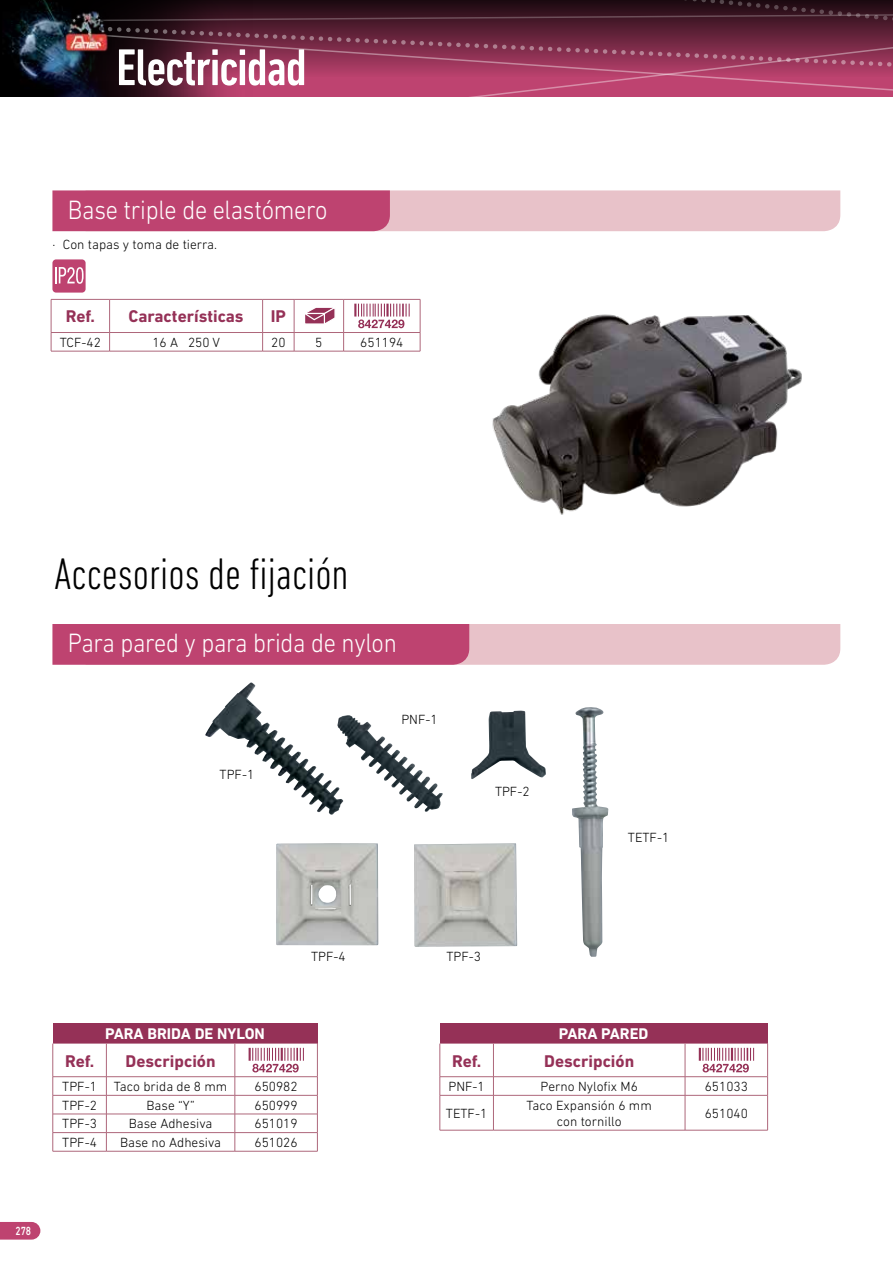
<style>
.page{position:relative;width:893px;height:1263px;background:#fff}
.page>*{position:absolute;margin:0;border:0;box-sizing:border-box;transform-origin:0 0}
.t1{font:500 condensed 52.5px "DIN Next LT Pro";letter-spacing:-.02em;color:#fff}
.t2{font:300 condensed 45px "DIN Next LT Pro";color:#000}
.t3{font:300 27px "DIN Next LT Pro";letter-spacing:-.01em;color:#fff;scale:.9 1}
.t4{font:700 17.25px "DIN Next LT Pro";color:#953157}
.t5{font:700 15.75px "DIN Next LT Pro";color:#fff}
.t6{font:300 13.5px/16.2px "DIN Next LT Pro";color:#000;text-align:center}
.t7{font:500 12px "DIN Next LT Pro";color:#fff;scale:.8 1}
</style>
<div class="page">
<img style="left:0;top:0;width:287px;height:97px">
<svg style="left:105px;top:31px;width:320px;height:66px;background:#7e2f4c"></svg>
<svg style="left:94px;top:7px;width:331px;height:24px;background:#381623"></svg>
<svg style="left:425px;top:0;width:468px;height:97px;background:#7e304c"></svg>
<img style="left:64px;top:9px;width:47px;height:45px">
<svg style="left:0;top:1222px;width:40px;height:17px"></svg>
<img style="left:205px;top:682px;width:403px;height:275px">
<div style="left:53px;top:1023px;width:264px;height:20px;background:#953157"></div>
<hr style="left:53px;top:1151px;width:53px;height:1px;background:#ae677b">
<hr style="left:106px;top:1151px;width:129px;height:1px;background:#ae677b">
<hr style="left:235px;top:1151px;width:82px;height:1px;background:#ae677b">
<svg style="left:53px;top:1043px;width:265px;height:108px"></svg>
<div style="left:440px;top:1023px;width:328px;height:20px;background:#953157"></div>
<hr style="left:440px;top:1130px;width:53px;height:1px;background:#ae677b">
<hr style="left:493px;top:1130px;width:192px;height:1px;background:#ae677b">
<hr style="left:685px;top:1130px;width:83px;height:1px;background:#ae677b">
<svg style="left:440px;top:1043px;width:328px;height:87px"></svg>
<div style="left:52px;top:259px;width:34px;height:34px;background:#be4370;border-radius:4px"></div>
<svg style="left:55px;top:267px;width:29px;height:17px"></svg>
<svg style="left:52px;top:624px;width:788px;height:41px;background:#d27f9a"></svg>
<svg style="left:52px;top:190px;width:788px;height:41px;background:#d68da4"></svg>
<hr style="left:51px;top:351px;width:59px;height:1px;background:#ae677b">
<hr style="left:110px;top:351px;width:153px;height:1px;background:#ae677b">
<hr style="left:263px;top:351px;width:31px;height:1px;background:#ae677b">
<hr style="left:294px;top:351px;width:50px;height:1px;background:#ae677b">
<hr style="left:344px;top:351px;width:76px;height:1px;background:#ae677b">
<svg style="left:51px;top:299px;width:370px;height:52px"></svg>
<img style="left:492px;top:314px;width:310px;height:201px">
<h1 class="t1" style="left:116px;top:38px;width:192px">Electricidad</h1>
<h3 class="t3" style="left:68px;top:194px;width:290px">Base triple de elastómero</h3>
<p class="t6" style="left:52px;top:236px;width:166px">· Con tapas y toma de tierra.</p>
<p class="t4" style="left:66px;top:306px;width:31px">Ref.</p>
<p class="t4" style="left:129px;top:306px;width:117px">Características</p>
<p class="t4" style="left:271px;top:306px;width:17px">IP</p>
<p class="t6" style="left:60px;top:334px;width:43px">TCF-42</p>
<p class="t6" style="left:152px;top:334px;width:69px">16 A 250 V</p>
<p class="t6" style="left:271px;top:334px;width:16px">20</p>
<p class="t6" style="left:315px;top:334px;width:9px">5</p>
<p class="t6" style="left:360px;top:334px;width:45px">651194</p>
<h2 class="t2" style="left:54px;top:548px;width:296px">Accesorios de fijación</h2>
<h3 class="t3" style="left:68px;top:627px;width:367px">Para pared y para brida de nylon</h3>
<p class="t6" style="left:220px;top:766px;width:36px">TPF-1</p>
<p class="t6" style="left:401px;top:711px;width:38px">PNF-1</p>
<p class="t6" style="left:495px;top:783px;width:36px">TPF-2</p>
<p class="t6" style="left:628px;top:829px;width:43px">TETF-1</p>
<p class="t7" style="left:15px;top:1223px;width:21px">278</p>
<p class="t6" style="left:311px;top:948px;width:36px">TPF-4</p>
<p class="t5" style="left:105px;top:1025px;width:161px">PARA BRIDA DE NYLON</p>
<p class="t4" style="left:65px;top:1051px;width:31px">Ref.</p>
<p class="t4" style="left:126px;top:1051px;width:91px">Descripción</p>
<p class="t6" style="left:62px;top:1078px;width:36px">TPF-1</p>
<p class="t6" style="left:114px;top:1078px;width:115px">Taco brida de 8 mm</p>
<p class="t6" style="left:255px;top:1078px;width:45px">650982</p>
<p class="t6" style="left:62px;top:1097px;width:36px">TPF-2</p>
<p class="t6" style="left:147px;top:1097px;width:50px">Base “Y”</p>
<p class="t6" style="left:255px;top:1097px;width:45px">650999</p>
<p class="t6" style="left:62px;top:1115px;width:36px">TPF-3</p>
<p class="t6" style="left:129px;top:1115px;width:85px">Base Adhesiva</p>
<p class="t6" style="left:255px;top:1115px;width:45px">651019</p>
<p class="t6" style="left:62px;top:1134px;width:36px">TPF-4</p>
<p class="t6" style="left:120px;top:1134px;width:103px">Base no Adhesiva</p>
<p class="t6" style="left:255px;top:1134px;width:45px">651026</p>
<p class="t6" style="left:446px;top:948px;width:36px">TPF-3</p>
<p class="t5" style="left:559px;top:1025px;width:91px">PARA PARED</p>
<p class="t4" style="left:452px;top:1051px;width:31px">Ref.</p>
<p class="t4" style="left:544px;top:1051px;width:91px">Descripción</p>
<p class="t6" style="left:448px;top:1078px;width:38px">PNF-1</p>
<p class="t6" style="left:541px;top:1078px;width:99px">Perno Nylofix M6</p>
<p class="t6" style="left:705px;top:1078px;width:45px">651033</p>
<p class="t6" style="left:446px;top:1105px;width:43px">TETF-1</p>
<p class="t6" style="left:527px;top:1097px;width:127px">Taco Expansión 6 mm con tornillo</p>
<p class="t6" style="left:705px;top:1105px;width:45px">651040</p>
</div>
